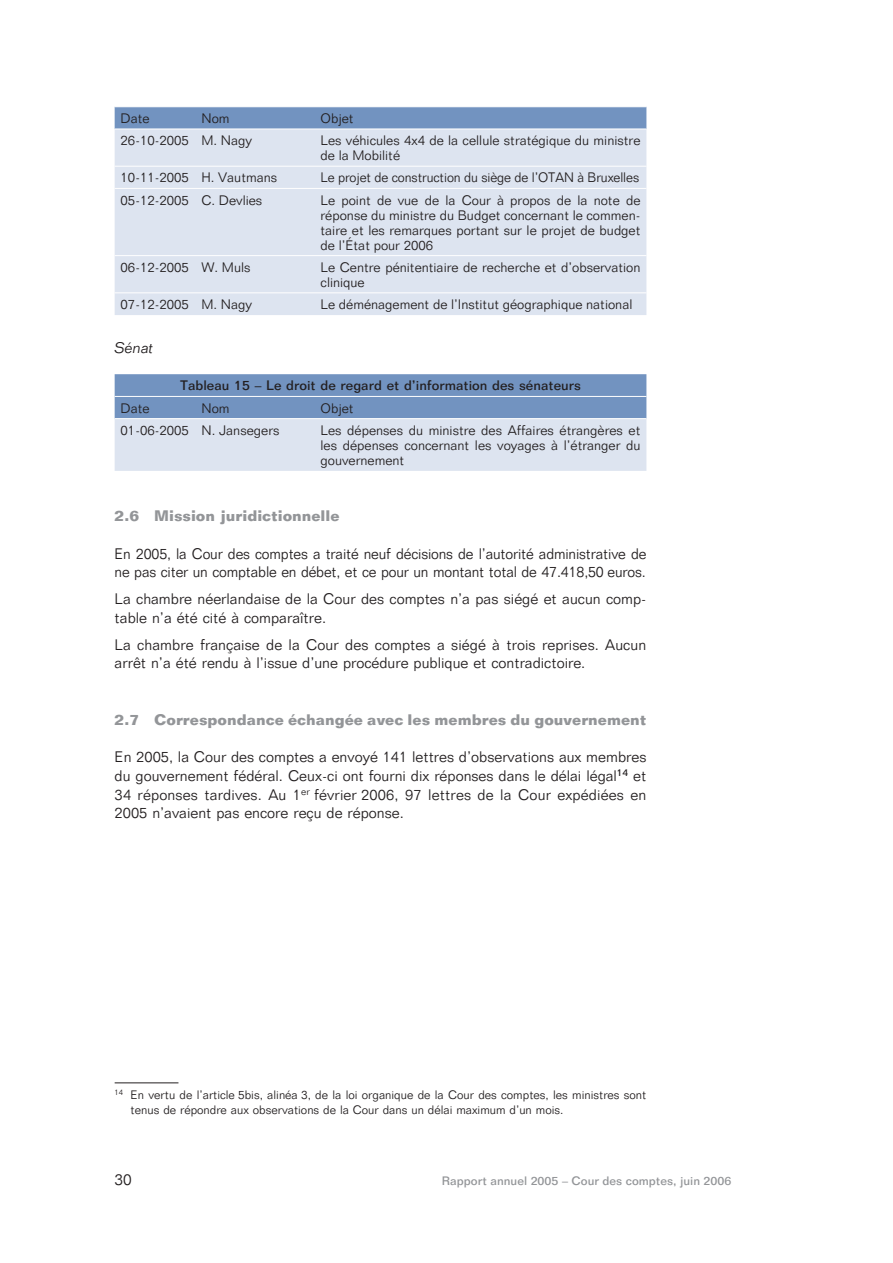
<style>
.page{position:relative;width:893px;height:1263px;background:#fff}
.page>*{position:absolute;margin:0;border:0;box-sizing:border-box;transform-origin:0 0}
.t1{font:300 15.75px "Folio BT";color:#231f20}
.t2{font:300 15px/18.8px "Folio BT";color:#231f20}
.t3{font:500 15px "Folio BT";color:#939598}
.t4{font:italic 300 15px "Folio BT";color:#231f20}
.t5{font:300 13.5px/15px "Folio BT";color:#231f20}
.t6{font:500 13.5px "Folio BT";color:#231f20}
.t7{font:300 12px/15px "Folio BT";color:#231f20}
.t8{font:500 12px "Folio BT";color:#939598}
</style>
<div class="page">
<svg style="left:115px;top:107px;width:531px;height:22px;background:#7796c2"></svg>
<div style="left:115px;top:130px;width:531px;height:185px;background:#dde4f0"></div>
<hr style="left:115px;top:166px;width:531px;height:1px;background:#fff">
<hr style="left:115px;top:188px;width:531px;height:1px;background:#fff">
<hr style="left:115px;top:255px;width:531px;height:1px;background:#fff">
<hr style="left:115px;top:292px;width:531px;height:1px;background:#fff">
<svg style="left:115px;top:374px;width:531px;height:97px;background:#adbfda"></svg>
<hr style="left:115px;top:396px;width:531px;height:1px;background:#fff">
<hr style="left:115px;top:418px;width:531px;height:1px;background:#fff">
<hr style="left:115px;top:1083px;width:63px;height:1px;background:#231f20">
<p class="t5" style="left:121px;top:112px;width:30px">Date</p>
<p class="t5" style="left:201px;top:112px;width:30px">Nom</p>
<p class="t5" style="left:320px;top:112px;width:35px">Objet</p>
<p class="t5" style="left:121px;top:135px;width:133px">26-10-2005 M. Nagy</p>
<p class="t5" style="left:320px;top:135px;width:321px">Les véhicules 4x4 de la cellule stratégique du ministre de la Mobilité</p>
<p class="t5" style="left:121px;top:172px;width:158px">10-11-2005 H. Vautmans</p>
<p class="t5" style="left:320px;top:172px;width:320px">Le projet de construction du siège de l’OTAN à Bruxelles</p>
<p class="t5" style="left:121px;top:194px;width:143px">05-12-2005 C. Devlies</p>
<p class="t5" style="left:320px;top:194px;width:321px;text-align:justify">Le point de vue de la Cour à propos de la note de réponse du ministre du Budget concernant le commen&shy;taire et les remarques portant sur le projet de budget de l’État pour 2006</p>
<p class="t5" style="left:121px;top:261px;width:131px">06-12-2005 W. Muls</p>
<p class="t5" style="left:320px;top:261px;width:321px">Le Centre pénitentiaire de recherche et d’observation clinique</p>
<p class="t5" style="left:121px;top:298px;width:133px">07-12-2005 M. Nagy</p>
<p class="t5" style="left:320px;top:298px;width:313px">Le déménagement de l’Institut géographique national</p>
<p class="t4" style="left:115px;top:343px;width:40px">Sénat</p>
<p class="t6" style="left:180px;top:381px;width:402px">Tableau 15 – Le droit de regard et d’information des sénateurs</p>
<p class="t5" style="left:121px;top:402px;width:30px">Date</p>
<p class="t5" style="left:201px;top:402px;width:30px">Nom</p>
<p class="t5" style="left:320px;top:402px;width:35px">Objet</p>
<p class="t5" style="left:121px;top:424px;width:160px">01-06-2005 N. Jansegers</p>
<p class="t5" style="left:320px;top:424px;width:321px;text-align:justify">Les dépenses du ministre des Affaires étrangères et les dépenses concernant les voyages à l’étranger du gouvernement</p>
<p class="t3" style="left:115px;top:510px;width:226px">2.6 Mission juridictionnelle</p>
<p class="t2" style="left:115px;top:546px;width:533px">En 2005, la Cour des comptes a traité neuf décisions de l’autorité administrative de ne pas citer un comptable en débet, et ce pour un montant total de 47.418,50 euros.</p>
<p class="t2" style="left:115px;top:591px;width:533px">La chambre néerlandaise de la Cour des comptes n’a pas siégé et aucun comp&shy;table n’a été cité à comparaître.</p>
<p class="t2" style="left:115px;top:637px;width:533px">La chambre française de la Cour des comptes a siégé à trois reprises. Aucun arrêt n’a été rendu à l’issue d’une procédure publique et contradictoire.</p>
<p class="t3" style="left:115px;top:714px;width:533px">2.7 Correspondance échangée avec les membres du gouvernement</p>
<p class="t2" style="left:115px;top:749px;width:533px;text-align:justify">En 2005, la Cour des comptes a envoyé 141 lettres d’observations aux membres du gouvernement fédéral. Ceux-ci ont fourni dix réponses dans le délai légal<sup>14</sup> et 34 réponses tardives. Au 1<sup>er</sup> février 2006, 97 lettres de la Cour expédiées en 2005 n’avaient pas encore reçu de réponse.</p>
<p class="t7" style="left:131px;top:1089px;width:517px;text-indent:-16px"><sup>14</sup> En vertu de l’article 5bis, alinéa 3, de la loi organique de la Cour des comptes, les ministres sont tenus de répondre aux observations de la Cour dans un délai maximum d’un mois.</p>
<p class="t1" style="left:115px;top:1174px;width:19px">30</p>
<p class="t8" style="left:442px;top:1177px;width:291px">Rapport annuel 2005 – Cour des comptes, juin 2006</p>
</div>
